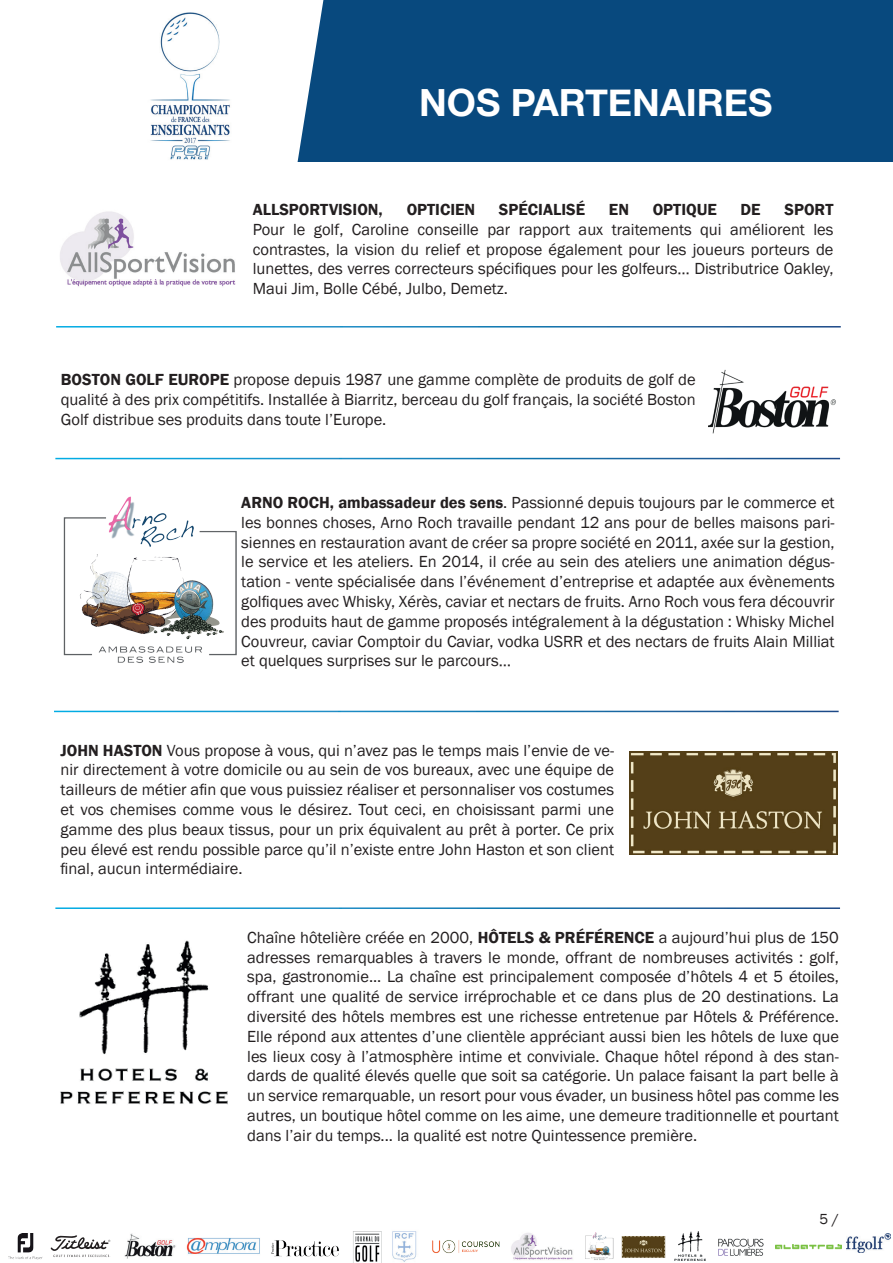
<style>
.page{position:relative;width:893px;height:1263px;background:#fff}
.page>*{position:absolute;margin:0;border:0;box-sizing:border-box;transform-origin:0 0}
.t1{font:700 37.5px "Helvetica Neue";color:#fff}
.t2{font:16.5px/19.8px "Franklin Gothic";color:#231f20;text-align:justify}
.t3{font:600 16.5px "Franklin Gothic";color:#231f20}
.t4{font:15px "Franklin Gothic";color:#231f20}
.s1{font-weight:600}
</style>
<div class="page">
<img style="left:353px;top:1231px;width:29px;height:32px">
<img style="left:271px;top:1240px;width:68px;height:17px">
<img style="left:124px;top:1233px;width:52px;height:26px">
<svg style="left:51px;top:1235px;width:60px;height:22px"></svg>
<img style="left:8px;top:1233px;width:35px;height:26px">
<img style="left:675px;top:1231px;width:31px;height:30px">
<img style="left:432px;top:1240px;width:68px;height:14px">
<img style="left:621px;top:1236px;width:45px;height:22px">
<img style="left:186px;top:1237px;width:74px;height:17px">
<img style="left:775px;top:1244px;width:67px;height:5px">
<img style="left:585px;top:1232px;width:28px;height:28px">
<img style="left:392px;top:1231px;width:25px;height:31px">
<img style="left:511px;top:1233px;width:62px;height:27px">
<img style="left:718px;top:1238px;width:46px;height:18px">
<img style="left:846px;top:1233px;width:44px;height:19px">
<img style="left:708px;top:369px;width:128px;height:65px">
<img style="left:60px;top:940px;width:168px;height:165px">
<img style="left:63px;top:496px;width:174px;height:167px">
<img style="left:629px;top:751px;width:208px;height:104px">
<div style="left:96px;top:0;width:797px;height:161px;background:#08497e"></div>
<svg style="left:273px;top:0;width:50px;height:162px"></svg>
<img style="left:146px;top:0;width:127px;height:161px">
<img style="left:60px;top:211px;width:176px;height:76px">
<div style="left:65px;top:0;width:81px;height:176px;background:#fff"></div>
<h1 class="t1" style="left:419px;top:79px;width:355px">NOS PARTENAIRES</h1>
<p class="t3" style="left:253px;top:199px;width:132px">ALLSPORTVISION,</p>
<p class="t3" style="left:407px;top:199px;width:70px">OPTICIEN</p>
<p class="t3" style="left:499px;top:199px;width:88px">SPÉCIALISÉ</p>
<p class="t3" style="left:609px;top:199px;width:22px">EN</p>
<p class="t3" style="left:653px;top:199px;width:66px">OPTIQUE</p>
<p class="t3" style="left:741px;top:199px;width:22px">DE</p>
<p class="t3" style="left:784px;top:199px;width:51px">SPORT</p>
<p class="t2" style="left:253px;top:220px;width:582px">Pour le golf, Caroline conseille par rapport aux traitements qui améliorent les contrastes, la vision du relief et propose également pour les joueurs porteurs de lunettes, des verres correcteurs spécifiques pour les golfeurs… Distributrice Oakley, Maui Jim, Bolle Cébé, Julbo, Demetz.</p>
<p class="t2" style="left:61px;top:370px;width:636px"><span class="s1">BOSTON GOLF EUROPE</span> propose depuis 1987 une gamme complète de produits de golf de qualité à des prix compétitifs. Installée à Biarritz, berceau du golf français, la société Boston Golf distribue ses produits dans toute l’Europe.</p>
<p class="t2" style="left:241px;top:493px;width:595px"><span class="s1">ARNO ROCH, ambassadeur des sens</span>. Passionné depuis toujours par le commerce et les bonnes choses, Arno Roch travaille pendant 12 ans pour de belles maisons pari&shy;siennes en restauration avant de créer sa propre société en 2011, axée sur la gestion, le service et les ateliers. En 2014, il crée au sein des ateliers une animation dégus&shy;tation - vente spécialisée dans l’événement d’entreprise et adaptée aux évènements golfiques avec Whisky, Xérès, caviar et nectars de fruits. Arno Roch vous fera découvrir des produits haut de gamme proposés intégralement à la dégustation : Whisky Michel Couvreur, caviar Comptoir du Caviar, vodka USRR et des nectars de fruits Alain Milliat et quelques surprises sur le parcours…</p>
<p class="t2" style="left:61px;top:741px;width:555px"><span class="s1">JOHN HASTON</span> Vous propose à vous, qui n’avez pas le temps mais l’envie de ve&shy;nir directement à votre domicile ou au sein de vos bureaux, avec une équipe de tailleurs de métier afin que vous puissiez réaliser et personnaliser vos costumes et vos chemises comme vous le désirez. Tout ceci, en choisissant parmi une gamme des plus beaux tissus, pour un prix équivalent au prêt à porter. Ce prix peu élevé est rendu possible parce qu’il n’existe entre John Haston et son client final, aucun intermédiaire.</p>
<p class="t2" style="left:247px;top:928px;width:593px">Chaîne hôtelière créée en 2000, <span class="s1">HÔTELS &amp; PRÉFÉRENCE</span> a aujourd’hui plus de 150 adresses remarquables à travers le monde, offrant de nombreuses activités : golf, spa, gastronomie... La chaîne est principalement composée d’hôtels 4 et 5 étoiles, offrant une qualité de service irréprochable et ce dans plus de 20 destinations. La diversité des hôtels membres est une richesse entretenue par Hôtels &amp; Préférence.<br>Elle répond aux attentes d’une clientèle appréciant aussi bien les hôtels de luxe que les lieux cosy à l’atmosphère intime et conviviale. Chaque hôtel répond à des stan&shy;dards de qualité élevés quelle que soit sa catégorie. Un palace faisant la part belle à un service remarquable, un resort pour vous évader, un business hôtel pas comme les autres, un boutique hôtel comme on les aime, une demeure traditionnelle et pourtant dans l’air du temps... la qualité est notre Quintessence première.</p>
<p class="t4" style="left:820px;top:1209px;width:21px">5 /</p>
</div>
